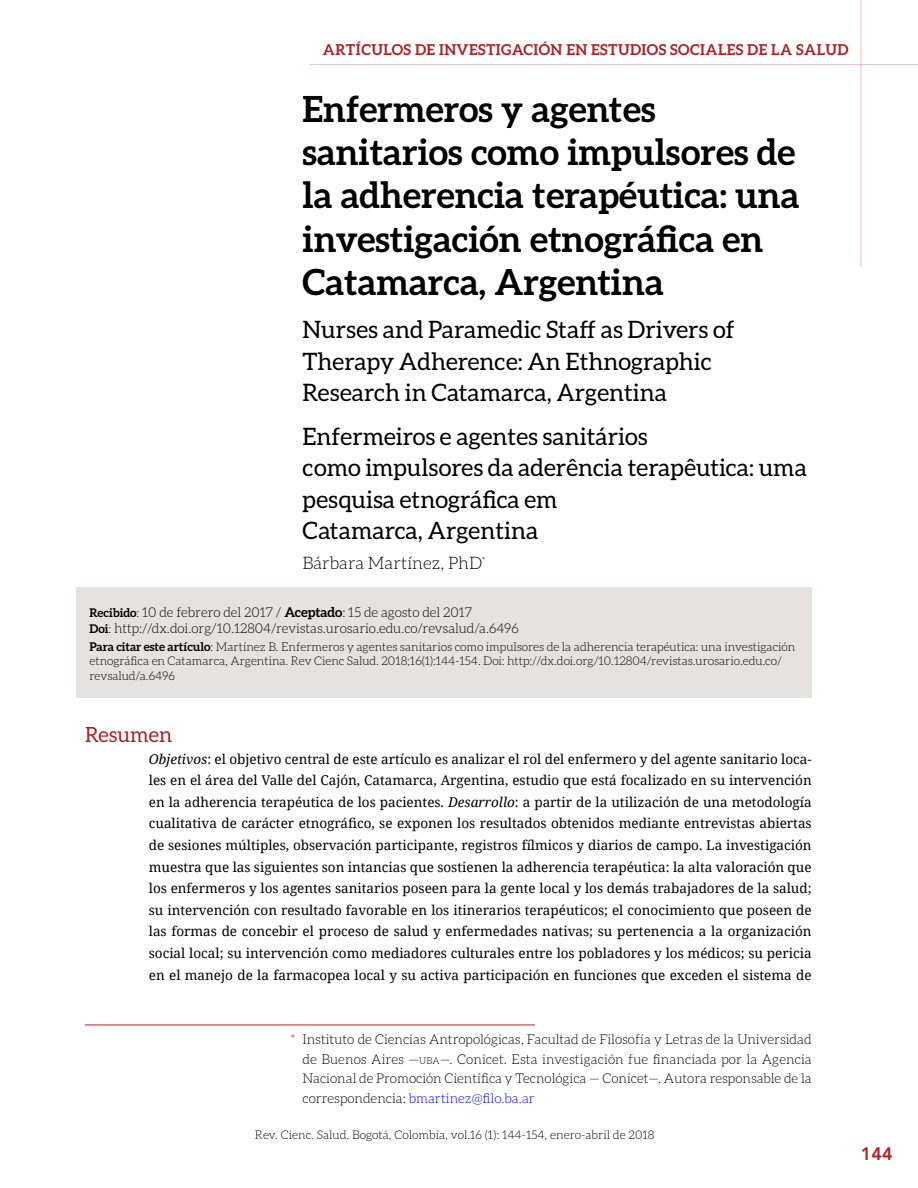
<style>
.page{position:relative;width:918px;height:1188px;background:#fff}
.page>*{position:absolute;margin:0;border:0;box-sizing:border-box;transform-origin:0 0}
.T-1{font:700 36px/43.2px "Aleo";color:#000}
.T1-ART-ingles{font:24px/31.5px "Aleo";color:#000}
.TIT-resumen{font:21px "Aleo";color:#ab2328}
.t1{font:800 18px "Avenir LT Std";color:#ab2328}
.AUTORES-art{font:300 17.25px "Aleo";color:#000}
.t2{font:700 15px "Aleo";letter-spacing:.025em;color:#ab2328}
.TXT-resumen{font:13.5px/21.6px "Noto Serif";color:#000;text-align:justify}
.PIE-PAGINA-inicial{font:300 13.5px/19.5px "Aleo";color:#000;text-align:justify}
.RECIBIDO{font:300 13.5px "Aleo";letter-spacing:-.005em;color:#000}
.CITACION{font:300 12px/14.4px "Aleo";letter-spacing:-.005em;color:#000}
.s1{font-weight:700;font-size:12px}
.s2{font-size:12px}
.s3{font-weight:700}
.s4{font-style:italic}
.s5{color:#ab2328}
.s6{font-size:9.45px}
.s7{color:#00f}
</style>
<div class="page">
<div style="left:76px;top:588px;width:736px;height:110px;background:#e5e2e1"></div>
<hr style="left:85px;top:1025px;width:450px;height:1px;background:#ab2328">
<hr style="left:310px;top:64px;width:608px;height:1px;background:#ab2328">
<hr style="left:861px;top:0;width:1px;height:267px;background:#ab2328">
<p class="t2" style="left:323px;top:41px;width:527px">ARTÍCULOS DE INVESTIGACIÓN EN ESTUDIOS SOCIALES DE LA SALUD</p>
<p class="T-1" style="left:303px;top:87px;width:498px">Enfermeros y agentes sanitarios como impulsores de la adherencia terapéutica: una investigación etnográfica en<br>Catamarca, Argentina</p>
<p class="T1-ART-ingles" style="left:303px;top:314px;width:434px">Nurses and Paramedic Staff as Drivers of<br>Therapy Adherence: An Ethnographic<br>Research in Catamarca, Argentina</p>
<p class="T1-ART-ingles" style="left:303px;top:420px;width:506px">Enfermeiros e agentes sanitários<br>como impulsores da aderência terapêutica: uma pesquisa etnográfica em<br>Catamarca, Argentina</p>
<p class="AUTORES-art" style="left:303px;top:554px;width:184px">Bárbara Martínez, PhD<sup>*</sup></p>
<p class="RECIBIDO" style="left:90px;top:605px;width:384px"><span class="s1">Recibido</span><span class="s2">:</span> 10 de febrero del 2017 / <span class="s3">Aceptado</span>: 15 de agosto del 2017</p>
<p class="RECIBIDO" style="left:90px;top:621px;width:431px"><span class="s1">Doi</span><span class="s2">:</span> http://dx.doi.org/10.12804/revistas.urosario.edu.co/revsalud/a.6496</p>
<p class="CITACION" style="left:90px;top:639px;width:707px"><span class="s3">Para citar este artículo</span>: Martínez B. Enfermeros y agentes sanitarios como impulsores de la adherencia terapéutica: una investigación etnográfica en Catamarca, Argentina. Rev Cienc Salud. 2018;16(1):144-154. Doi: http://dx.doi.org/10.12804/revistas.urosario.edu.co/ revsalud/a.6496</p>
<p class="TIT-resumen" style="left:85px;top:723px;width:89px">Resumen</p>
<p class="TXT-resumen" style="left:149px;top:747px;width:664px"><span class="s4">Objetivos</span>: el objetivo central de este artículo es analizar el rol del enfermero y del agente sanitario loca&shy;les en el área del Valle del Cajón, Catamarca, Argentina, estudio que está focalizado en su intervención en la adherencia terapéutica de los pacientes. <span class="s4">Desarrollo</span>: a partir de la utilización de una metodología cualitativa de carácter etnográfico, se exponen los resultados obtenidos mediante entrevistas abiertas de sesiones múltiples, observación participante, registros fílmicos y diarios de campo. La investigación muestra que las siguientes son intancias que sostienen la adherencia terapéutica: la alta valoración que los enfermeros y los agentes sanitarios poseen para la gente local y los demás trabajadores de la salud; su intervención con resultado favorable en los itinerarios terapéuticos; el conocimiento que poseen de las formas de concebir el proceso de salud y enfermedades nativas; su pertenencia a la organización social local; su intervención como mediadores culturales entre los pobladores y los médicos; su pericia en el manejo de la farmacopea local y su activa participación en funciones que exceden el sistema de</p>
<p class="PIE-PAGINA-inicial" style="left:303px;top:1030px;width:511px;text-indent:-12px"><span class="s5">*</span> Instituto de Ciencias Antropológicas, Facultad de Filosofía y Letras de la Universidad de Buenos Aires —<span class="s6">uba</span>—. Conicet. Esta investigación fue financiada por la Agencia Nacional de Promoción Científica y Tecnológica — Conicet—. Autora responsable de la correspondencia: <span class="s7">bmartinez@filo.ba.ar</span></p>
<p class="CITACION" style="left:255px;top:1127px;width:401px">Rev. Cienc. Salud. Bogotá, Colombia, vol.16 (1): 144-154, enero-abril de 2018</p>
<h3 class="t1" style="left:861px;top:1143px;width:33px">144</h3>
</div>
